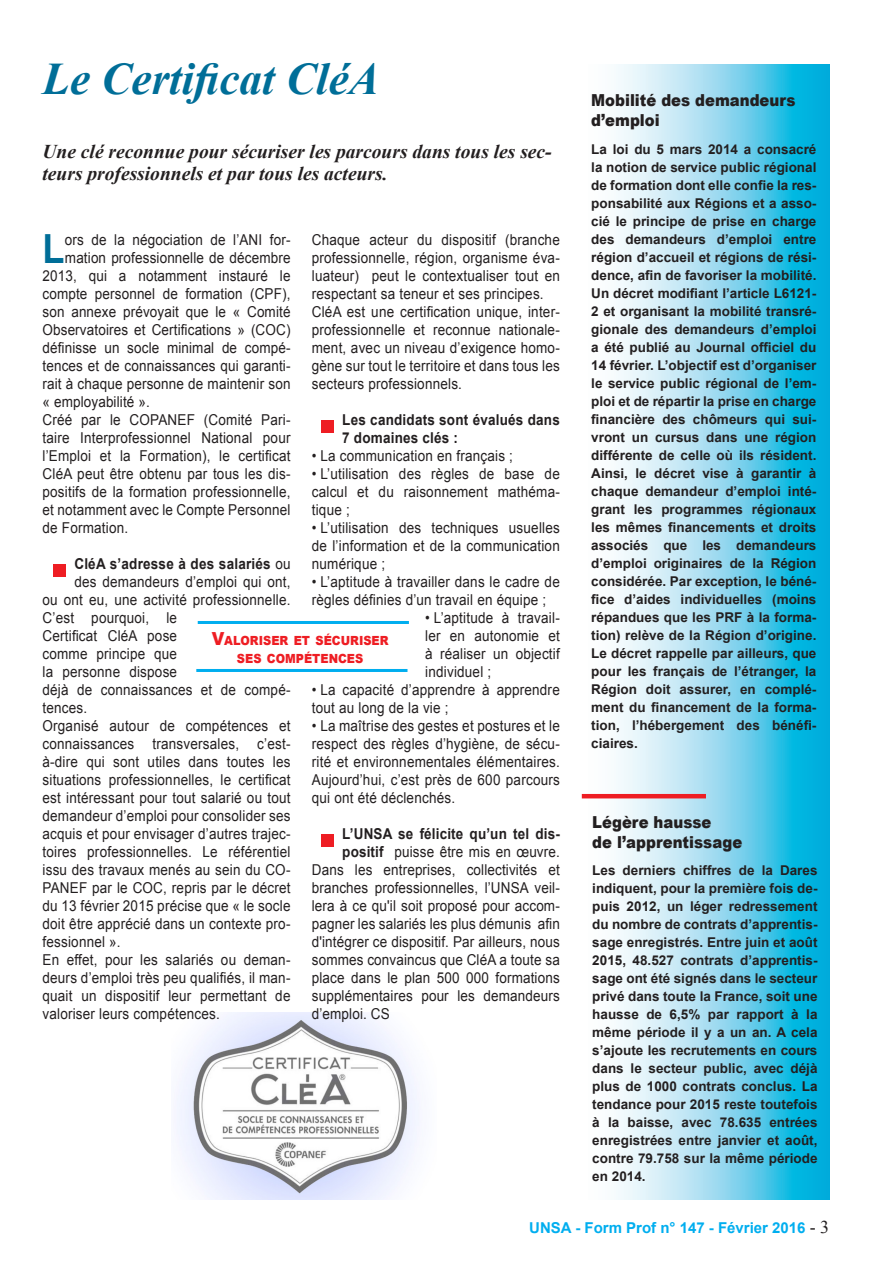
<style>
.page{position:relative;width:893px;height:1263px;background:#fff}
.page>*{position:absolute;margin:0;border:0;box-sizing:border-box;transform-origin:0 0}
.Titre_article{font:italic 700 45.15px "Times New Roman";color:#006e98}
.Texte_article{font:700 40.2px "Arial";color:#006e98;scale:.9 1}
.Titre_article-2{font:italic 700 19.5px/22.5px "Times New Roman";color:#231f20}
.Titre_encadré{font:900 16.5px/19.8px "Arial";color:#231f20;scale:.9 1}
.Texte_article-2{font:15px/18px "Arial";letter-spacing:.015em;color:#231f20;text-align:justify;scale:.9 1}
.Texte_article-3{font:700 15px/18px "Arial";letter-spacing:.015em;color:#231f20;scale:.9 1}
.t1{font:700 15px "Arial";color:#00aeef}
.Encadrés{font:700 13.5px/18px "Arial";color:#231f20;text-align:justify}
.Texte_article-4{font:900 12.6px "Arial";color:#ee1d23;scale:.9 1}
.s1{font-weight:700}
.s2{font-weight:400}
.s3{font-size:18px}
.s4{font-family:"Times New Roman";font-weight:400;font-size:18px;color:#231f20}
</style>
<div class="page">
<div style="left:53px;top:564px;width:13px;height:13px;background:#ee1d23"></div>
<div style="left:321px;top:834px;width:13px;height:13px;background:#ee1d23"></div>
<div style="left:321px;top:420px;width:13px;height:13px;background:#ee1d23"></div>
<img style="left:177px;top:1013px;width:242px;height:186px">
<svg style="left:581px;top:64px;width:248px;height:1135px"></svg>
<hr style="left:582px;top:794px;width:124px;height:4px;background:#ee1d23">
<hr style="left:198px;top:621px;width:211px;height:3px;background:#00aeef">
<hr style="left:196px;top:669px;width:211px;height:3px;background:#00aeef">
<p class="Titre_article" style="left:43px;top:48px;width:338px">Le Certificat CléA</p>
<p class="Titre_article-2" style="left:43px;top:139px;width:511px">Une clé reconnue pour sécuriser les parcours dans tous les sec&shy;teurs professionnels et par tous les acteurs.</p>
<p class="Texte_article" style="left:43px;top:222px;width:26px">L</p>
<p class="Texte_article-2" style="left:65px;top:231px;width:252px">ors de la négociation de l’ANI for-</p>
<p class="Texte_article-2" style="left:312px;top:231px;width:277px">Chaque acteur du dispositif (branche professionnelle, région, organisme éva&shy;luateur) peut le contextualiser tout en respectant sa teneur et ses principes.</p>
<p class="Texte_article-2" style="left:312px;top:303px;width:277px">CléA est une certification unique, inter&shy;professionnelle et reconnue nationale&shy;ment, avec un niveau d’exigence homo&shy;gène sur tout le territoire et dans tous les secteurs professionnels.</p>
<p class="Texte_article-3" style="left:342px;top:411px;width:243px">Les candidats sont évalués dans<br>7 domaines clés :</p>
<p class="Texte_article-2" style="left:312px;top:447px;width:225px">• La communication en français ;</p>
<p class="Texte_article-2" style="left:312px;top:465px;width:277px">• L’utilisation des règles de base de calcul et du raisonnement mathéma&shy;tique ;</p>
<p class="Texte_article-2" style="left:312px;top:519px;width:277px">• L’utilisation des techniques usuelles de l’information et de la communication numérique ;</p>
<p class="Texte_article-2" style="left:312px;top:573px;width:277px">• L’aptitude à travailler dans le cadre de règles définies d’un travail en équipe ;</p>
<p class="Texte_article-2" style="left:425px;top:609px;width:151px">• L’aptitude à travail&shy;ler en autonomie et à réaliser un objectif individuel ;</p>
<p class="Texte_article-2" style="left:312px;top:681px;width:277px">• La capacité d’apprendre à apprendre tout au long de la vie ;</p>
<p class="Texte_article-2" style="left:312px;top:717px;width:277px">• La maîtrise des gestes et postures et le respect des règles d’hygiène, de sécu&shy;rité et environnementales élémentaires.<br>Aujourd’hui, c’est près de 600 parcours qui ont été déclenchés.</p>
<p class="Texte_article-3" style="left:342px;top:825px;width:243px">L’UNSA se félicite qu’un tel dis-</p>
<p class="Texte_article-2" style="left:342px;top:843px;width:243px"><span class="s1">positif</span> puisse être mis en œuvre.</p>
<p class="Texte_article-2" style="left:312px;top:861px;width:277px">Dans les entreprises, collectivités et</p>
<p class="Texte_article-2" style="left:312px;top:879px;width:277px">branches professionnelles, l’UNSA veil-</p>
<p class="Texte_article-2" style="left:312px;top:897px;width:277px">lera à ce qu'il soit proposé pour accom-</p>
<p class="Texte_article-2" style="left:312px;top:915px;width:277px">pagner les salariés les plus démunis afin</p>
<p class="Texte_article-2" style="left:312px;top:933px;width:277px">d'intégrer ce dispositif. Par ailleurs, nous</p>
<p class="Texte_article-2" style="left:312px;top:951px;width:277px">sommes convaincus que CléA a toute sa</p>
<p class="Texte_article-2" style="left:312px;top:969px;width:277px">place dans le plan 500 000 formations</p>
<p class="Texte_article-2" style="left:312px;top:987px;width:277px">supplémentaires pour les demandeurs</p>
<p class="Texte_article-2" style="left:312px;top:1005px;width:88px">d’emploi. CS</p>
<p class="Texte_article-2" style="left:65px;top:249px;width:252px">mation professionnelle de décembre</p>
<p class="Texte_article-2" style="left:43px;top:267px;width:277px">2013, qui a notamment instauré le</p>
<p class="Texte_article-2" style="left:43px;top:285px;width:277px">compte personnel de formation (CPF),</p>
<p class="Texte_article-2" style="left:43px;top:303px;width:277px">son annexe prévoyait que le « Comité</p>
<p class="Texte_article-2" style="left:43px;top:321px;width:277px">Observatoires et Certifications » (COC)</p>
<p class="Texte_article-2" style="left:43px;top:339px;width:277px">définisse un socle minimal de compé-</p>
<p class="Texte_article-2" style="left:43px;top:357px;width:277px">tences et de connaissances qui garanti-</p>
<p class="Texte_article-2" style="left:43px;top:375px;width:277px">rait à chaque personne de maintenir son</p>
<p class="Texte_article-2" style="left:43px;top:393px;width:121px">« employabilité ».</p>
<p class="Texte_article-2" style="left:43px;top:411px;width:277px">Créé par le COPANEF (Comité Pari&shy;taire Interprofessionnel National pour l’Emploi et la Formation), le certificat CléA peut être obtenu par tous les dis&shy;positifs de la formation professionnelle, et notamment avec le Compte Personnel de Formation.</p>
<p class="Texte_article-3" style="left:74px;top:555px;width:242px">CléA s’adresse à des salariés <span class="s2">ou</span></p>
<p class="Texte_article-2" style="left:74px;top:573px;width:242px">des demandeurs d’emploi qui ont,</p>
<p class="Texte_article-2" style="left:43px;top:591px;width:277px">ou ont eu, une activité professionnelle.</p>
<p class="Texte_article-2" style="left:43px;top:609px;width:151px">C’est pourquoi, le</p>
<p class="Texte_article-2" style="left:43px;top:627px;width:151px">Certificat CléA pose</p>
<p class="Texte_article-2" style="left:43px;top:645px;width:151px">comme principe que</p>
<p class="Texte_article-2" style="left:43px;top:663px;width:151px">la personne dispose</p>
<p class="Texte_article-2" style="left:43px;top:681px;width:277px">déjà de connaissances et de compé-</p>
<p class="Texte_article-2" style="left:43px;top:699px;width:51px">tences.</p>
<p class="Texte_article-2" style="left:43px;top:717px;width:277px">Organisé autour de compétences et connaissances transversales, c’est&shy;à-dire qui sont utiles dans toutes les situations professionnelles, le certificat est intéressant pour tout salarié ou tout demandeur d’emploi pour consolider ses acquis et pour envisager d’autres trajec&shy;toires professionnelles. Le référentiel issu des travaux menés au sein du CO-PANEF par le COC, repris par le décret du 13 février 2015 précise que « le socle doit être apprécié dans un contexte pro&shy;fessionnel ».</p>
<p class="Texte_article-2" style="left:43px;top:951px;width:277px">En effet, pour les salariés ou deman&shy;deurs d’emploi très peu qualifiés, il man&shy;quait un dispositif leur permettant de valoriser leurs compétences.</p>
<p class="Texte_article-4" style="left:212px;top:631px;width:198px"><span class="s3">V</span>ALORISER ET SÉCURISER</p>
<p class="Texte_article-4" style="left:237px;top:649px;width:142px">SES COMPÉTENCES</p>
<p class="Titre_encadré" style="left:591px;top:90px;width:228px">Mobilité des demandeurs d’emploi</p>
<p class="Encadrés" style="left:591px;top:141px;width:227px">La loi du 5 mars 2014 a consacré la notion de service public régional de formation dont elle confie la res&shy;ponsabilité aux Régions et a asso&shy;cié le principe de prise en charge des demandeurs d’emploi entre région d’accueil et régions de rési&shy;dence, afin de favoriser la mobilité.<br>Un décret modifiant l’article L6121- 2 et organisant la mobilité transré&shy;gionale des demandeurs d’emploi a été publié au Journal officiel du 14 février. L’objectif est d’organiser le service public régional de l’em&shy;ploi et de répartir la prise en charge financière des chômeurs qui sui&shy;vront un cursus dans une région différente de celle où ils résident.<br>Ainsi, le décret vise à garantir à chaque demandeur d’emploi inté&shy;grant les programmes régionaux les mêmes financements et droits associés que les demandeurs d’emploi originaires de la Région considérée. Par exception, le béné&shy;fice d’aides individuelles (moins répandues que les PRF à la forma&shy;tion) relève de la Région d’origine.<br>Le décret rappelle par ailleurs, que pour les français de l’étranger, la Région doit assurer, en complé&shy;ment du financement de la forma&shy;tion, l’hébergement des bénéfi&shy;ciaires.</p>
<p class="Titre_encadré" style="left:592px;top:811px;width:134px">Légère hausse</p>
<p class="Titre_encadré" style="left:592px;top:831px;width:168px">de l’apprentissage</p>
<p class="Encadrés" style="left:592px;top:862px;width:227px">Les derniers chiffres de la Dares indiquent, pour la première fois de&shy;puis 2012, un léger redressement du nombre de contrats d’apprentis&shy;sage enregistrés. Entre juin et août 2015, 48.527 contrats d’apprentis&shy;sage ont été signés dans le secteur privé dans toute la France, soit une hausse de 6,5% par rapport à la même période il y a un an. A cela s’ajoute les recrutements en cours dans le secteur public, avec déjà plus de 1000 contrats conclus. La tendance pour 2015 reste toutefois à la baisse, avec 78.635 entrées enregistrées entre janvier et août, contre 79.758 sur la même période en 2014.</p>
<p class="t1" style="left:529px;top:1218px;width:302px">UNSA - Form Prof n° 147 - Février 2016 <span class="s4">- 3</span></p>
</div>
